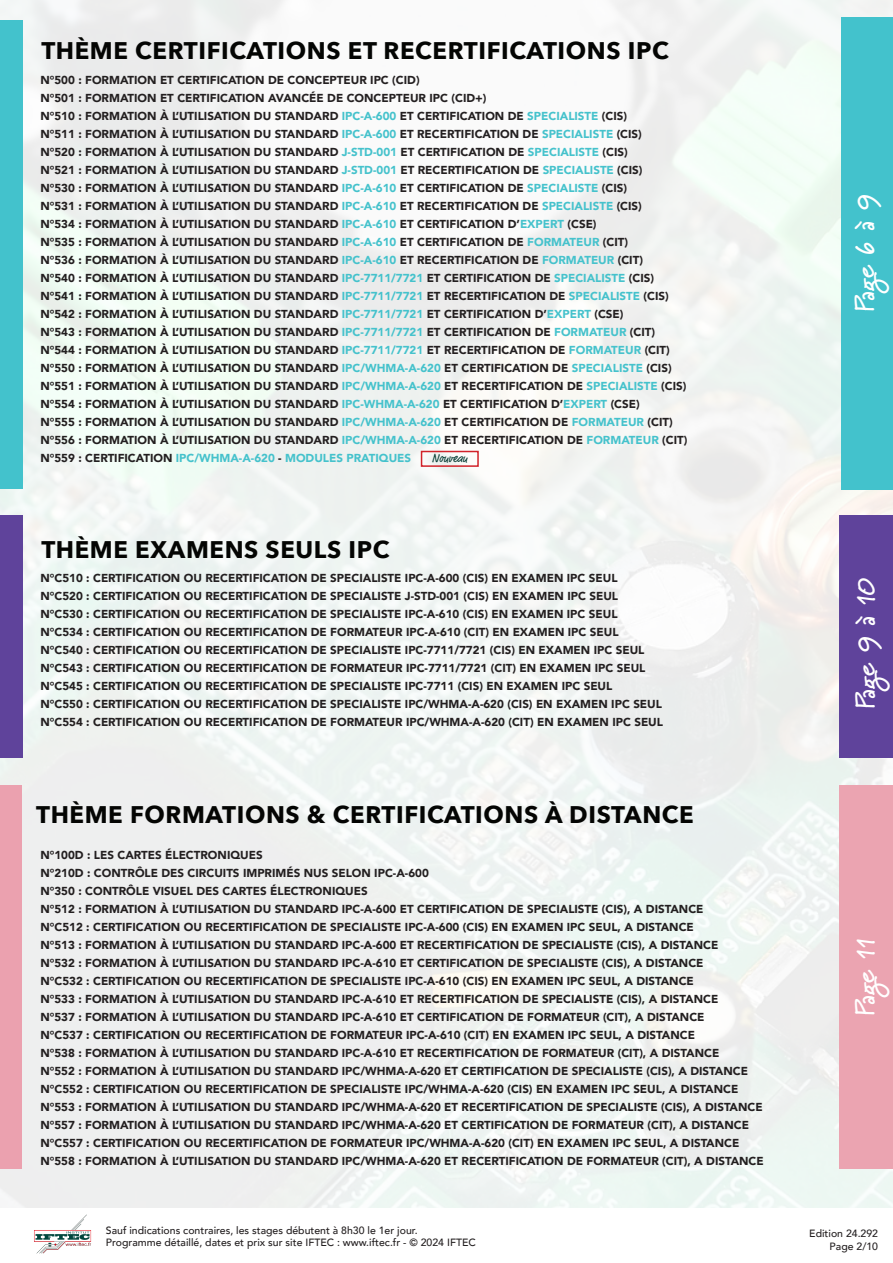
<style>
.page{position:relative;width:893px;height:1263px;background:#fff}
.page>*{position:absolute;margin:0;border:0;box-sizing:border-box;transform-origin:0 0}
.t1{font:700 27px "Marydale";color:#fff}
.t2{font:700 24px "Avenir Next";letter-spacing:.025em;color:#040503}
.t3{font:12px "Market OT";color:#053a32}
.t4{font:900 11.55px "Avenir";color:#231f20}
.t5{font:900 11.55px "Avenir";color:#45c2cc}
.t6{font:500 10.5px "Avenir";color:#231f20}
.s1{color:#45c2cc}
.s2{color:#231f20}
</style>
<div class="page">
<img style="left:0;top:0;width:893px;height:1208px">
<div style="left:0;top:20px;width:22px;height:469px;background:#43c2cc"></div>
<div style="left:841px;top:17px;width:52px;height:472px;background:#43c2cc"></div>
<div style="left:0;top:515px;width:22px;height:243px;background:#5f439b"></div>
<div style="left:839px;top:515px;width:54px;height:243px;background:#5f439b"></div>
<img style="left:34px;top:1214px;width:58px;height:40px">
<div style="left:421px;top:451px;width:58px;height:16px;border:2px solid #d1232a"></div>
<div style="left:0;top:785px;width:22px;height:383px;background:#eba1af"></div>
<div style="left:839px;top:785px;width:54px;height:383px;background:#eba4b1"></div>
<p class="t2" style="left:41px;top:30px;width:629px">THÈME CERTIFICATIONS ET RECERTIFICATIONS IPC</p>
<p class="t4" style="left:40px;top:70px;width:381px">N°500 : FORMATION ET CERTIFICATION DE CONCEPTEUR IPC (CID)</p>
<p class="t4" style="left:40px;top:88px;width:448px">N°501 : FORMATION ET CERTIFICATION AVANCÉE DE CONCEPTEUR IPC (CID+)</p>
<p class="t4" style="left:40px;top:106px;width:588px">N°510 : FORMATION À L’UTILISATION DU STANDARD <span class="s1">IPC-A-600</span> ET CERTIFICATION DE <span class="s1">SPECIALISTE</span> (CIS)</p>
<p class="t4" style="left:40px;top:124px;width:603px">N°511 : FORMATION À L’UTILISATION DU STANDARD <span class="s1">IPC-A-600</span> ET RECERTIFICATION DE <span class="s1">SPECIALISTE</span> (CIS)</p>
<p class="t4" style="left:40px;top:142px;width:589px">N°520 : FORMATION À L’UTILISATION DU STANDARD <span class="s1">J-STD-001</span> ET CERTIFICATION DE <span class="s1">SPECIALISTE</span> (CIS)</p>
<p class="t4" style="left:40px;top:160px;width:604px">N°521 : FORMATION À L’UTILISATION DU STANDARD <span class="s1">J-STD-001</span> ET RECERTIFICATION DE <span class="s1">SPECIALISTE</span> (CIS)</p>
<p class="t4" style="left:40px;top:178px;width:588px">N°530 : FORMATION À L’UTILISATION DU STANDARD <span class="s1">IPC-A-610</span> ET CERTIFICATION DE <span class="s1">SPECIALISTE</span> (CIS)</p>
<p class="t4" style="left:40px;top:196px;width:603px">N°531 : FORMATION À L’UTILISATION DU STANDARD <span class="s1">IPC-A-610</span> ET RECERTIFICATION DE <span class="s1">SPECIALISTE</span> (CIS)</p>
<p class="t4" style="left:40px;top:214px;width:558px">N°534 : FORMATION À L’UTILISATION DU STANDARD <span class="s1">IPC-A-610</span> ET CERTIFICATION D’<span class="s1">EXPERT</span> (CSE)</p>
<p class="t4" style="left:40px;top:232px;width:589px">N°535 : FORMATION À L’UTILISATION DU STANDARD <span class="s1">IPC-A-610</span> ET CERTIFICATION DE <span class="s1">FORMATEUR</span> (CIT)</p>
<p class="t4" style="left:40px;top:250px;width:604px">N°536 : FORMATION À L’UTILISATION DU STANDARD <span class="s1">IPC-A-610</span> ET RECERTIFICATION DE <span class="s1">FORMATEUR</span> (CIT)</p>
<p class="t4" style="left:40px;top:268px;width:615px">N°540 : FORMATION À L’UTILISATION DU STANDARD <span class="s1">IPC-7711/7721</span> ET CERTIFICATION DE <span class="s1">SPECIALISTE</span> (CIS)</p>
<p class="t4" style="left:40px;top:286px;width:630px">N°541 : FORMATION À L’UTILISATION DU STANDARD <span class="s1">IPC-7711/7721</span> ET RECERTIFICATION DE <span class="s1">SPECIALISTE</span> (CIS)</p>
<p class="t4" style="left:40px;top:304px;width:585px">N°542 : FORMATION À L’UTILISATION DU STANDARD <span class="s1">IPC-7711/7721</span> ET CERTIFICATION D’<span class="s1">EXPERT</span> (CSE)</p>
<p class="t4" style="left:40px;top:322px;width:616px">N°543 : FORMATION À L’UTILISATION DU STANDARD <span class="s1">IPC-7711/7721</span> ET CERTIFICATION DE <span class="s1">FORMATEUR</span> (CIT)</p>
<p class="t4" style="left:40px;top:340px;width:631px">N°544 : FORMATION À L’UTILISATION DU STANDARD <span class="s1">IPC-7711/7721</span> ET RECERTIFICATION DE <span class="s1">FORMATEUR</span> (CIT)</p>
<p class="t4" style="left:40px;top:358px;width:633px">N°550 : FORMATION À L’UTILISATION DU STANDARD <span class="s1">IPC/WHMA-A-620</span> ET CERTIFICATION DE <span class="s1">SPECIALISTE</span> (CIS)</p>
<p class="t4" style="left:40px;top:376px;width:647px">N°551 : FORMATION À L’UTILISATION DU STANDARD <span class="s1">IPC/WHMA-A-620</span> ET RECERTIFICATION DE <span class="s1">SPECIALISTE</span> (CIS)</p>
<p class="t4" style="left:40px;top:394px;width:601px">N°554 : FORMATION À L’UTILISATION DU STANDARD <span class="s1">IPC-WHMA-A-620</span> ET CERTIFICATION D’<span class="s1">EXPERT</span> (CSE)</p>
<p class="t4" style="left:40px;top:412px;width:634px">N°555 : FORMATION À L’UTILISATION DU STANDARD <span class="s1">IPC/WHMA-A-620</span> ET CERTIFICATION DE <span class="s1">FORMATEUR</span> (CIT)</p>
<p class="t4" style="left:40px;top:430px;width:648px">N°556 : FORMATION À L’UTILISATION DU STANDARD <span class="s1">IPC/WHMA-A-620</span> ET RECERTIFICATION DE <span class="s1">FORMATEUR</span> (CIT)</p>
<p class="t5" style="left:40px;top:448px;width:372px"><span class="s2">N°559 : CERTIFICATION</span> IPC/WHMA-A-620 <span class="s2">-</span> MODULES PRATIQUES</p>
<p class="t3" style="left:432px;top:451px;width:37px">Nouveau</p>
<p class="t2" style="left:41px;top:528px;width:350px">THÈME EXAMENS SEULS IPC</p>
<p class="t4" style="left:40px;top:568px;width:579px">N°C510 : CERTIFICATION OU RECERTIFICATION DE SPECIALISTE IPC-A-600 (CIS) EN EXAMEN IPC SEUL</p>
<p class="t4" style="left:40px;top:586px;width:579px">N°C520 : CERTIFICATION OU RECERTIFICATION DE SPECIALISTE J-STD-001 (CIS) EN EXAMEN IPC SEUL</p>
<p class="t4" style="left:40px;top:604px;width:579px">N°C530 : CERTIFICATION OU RECERTIFICATION DE SPECIALISTE IPC-A-610 (CIS) EN EXAMEN IPC SEUL</p>
<p class="t4" style="left:40px;top:622px;width:580px">N°C534 : CERTIFICATION OU RECERTIFICATION DE FORMATEUR IPC-A-610 (CIT) EN EXAMEN IPC SEUL</p>
<p class="t4" style="left:40px;top:640px;width:605px">N°C540 : CERTIFICATION OU RECERTIFICATION DE SPECIALISTE IPC-7711/7721 (CIS) EN EXAMEN IPC SEUL</p>
<p class="t4" style="left:40px;top:658px;width:607px">N°C543 : CERTIFICATION OU RECERTIFICATION DE FORMATEUR IPC-7711/7721 (CIT) EN EXAMEN IPC SEUL</p>
<p class="t4" style="left:40px;top:676px;width:573px">N°C545 : CERTIFICATION OU RECERTIFICATION DE SPECIALISTE IPC-7711 (CIS) EN EXAMEN IPC SEUL</p>
<p class="t4" style="left:40px;top:694px;width:623px">N°C550 : CERTIFICATION OU RECERTIFICATION DE SPECIALISTE IPC/WHMA-A-620 (CIS) EN EXAMEN IPC SEUL</p>
<p class="t4" style="left:40px;top:712px;width:624px">N°C554 : CERTIFICATION OU RECERTIFICATION DE FORMATEUR IPC/WHMA-A-620 (CIT) EN EXAMEN IPC SEUL</p>
<p class="t2" style="left:36px;top:793px;width:659px">THÈME FORMATIONS &amp; CERTIFICATIONS À DISTANCE</p>
<p class="t4" style="left:40px;top:844px;width:224px">N°100D : LES CARTES ÉLECTRONIQUES</p>
<p class="t4" style="left:40px;top:862px;width:390px">N°210D : CONTRÔLE DES CIRCUITS IMPRIMÉS NUS SELON IPC-A-600</p>
<p class="t4" style="left:40px;top:880px;width:329px">N°350 : CONTRÔLE VISUEL DES CARTES ÉLECTRONIQUES</p>
<p class="t4" style="left:40px;top:898px;width:665px">N°512 : FORMATION À L’UTILISATION DU STANDARD IPC-A-600 ET CERTIFICATION DE SPECIALISTE (CIS), A DISTANCE</p>
<p class="t4" style="left:40px;top:916px;width:655px">N°C512 : CERTIFICATION OU RECERTIFICATION DE SPECIALISTE IPC-A-600 (CIS) EN EXAMEN IPC SEUL, A DISTANCE</p>
<p class="t4" style="left:40px;top:934px;width:679px">N°513 : FORMATION À L’UTILISATION DU STANDARD IPC-A-600 ET RECERTIFICATION DE SPECIALISTE (CIS), A DISTANCE</p>
<p class="t4" style="left:40px;top:952px;width:665px">N°532 : FORMATION À L’UTILISATION DU STANDARD IPC-A-610 ET CERTIFICATION DE SPECIALISTE (CIS), A DISTANCE</p>
<p class="t4" style="left:40px;top:970px;width:655px">N°C532 : CERTIFICATION OU RECERTIFICATION DE SPECIALISTE IPC-A-610 (CIS) EN EXAMEN IPC SEUL, A DISTANCE</p>
<p class="t4" style="left:40px;top:988px;width:679px">N°533 : FORMATION À L’UTILISATION DU STANDARD IPC-A-610 ET RECERTIFICATION DE SPECIALISTE (CIS), A DISTANCE</p>
<p class="t4" style="left:40px;top:1006px;width:666px">N°537 : FORMATION À L’UTILISATION DU STANDARD IPC-A-610 ET CERTIFICATION DE FORMATEUR (CIT), A DISTANCE</p>
<p class="t4" style="left:40px;top:1024px;width:656px">N°C537 : CERTIFICATION OU RECERTIFICATION DE FORMATEUR IPC-A-610 (CIT) EN EXAMEN IPC SEUL, A DISTANCE</p>
<p class="t4" style="left:40px;top:1042px;width:680px">N°538 : FORMATION À L’UTILISATION DU STANDARD IPC-A-610 ET RECERTIFICATION DE FORMATEUR (CIT), A DISTANCE</p>
<p class="t4" style="left:40px;top:1060px;width:709px">N°552 : FORMATION À L’UTILISATION DU STANDARD IPC/WHMA-A-620 ET CERTIFICATION DE SPECIALISTE (CIS), A DISTANCE</p>
<p class="t4" style="left:40px;top:1078px;width:699px">N°C552 : CERTIFICATION OU RECERTIFICATION DE SPECIALISTE IPC/WHMA-A-620 (CIS) EN EXAMEN IPC SEUL, A DISTANCE</p>
<p class="t4" style="left:40px;top:1096px;width:724px">N°553 : FORMATION À L’UTILISATION DU STANDARD IPC/WHMA-A-620 ET RECERTIFICATION DE SPECIALISTE (CIS), A DISTANCE</p>
<p class="t4" style="left:40px;top:1114px;width:710px">N°557 : FORMATION À L’UTILISATION DU STANDARD IPC/WHMA-A-620 ET CERTIFICATION DE FORMATEUR (CIT), A DISTANCE</p>
<p class="t4" style="left:40px;top:1132px;width:700px">N°C557 : CERTIFICATION OU RECERTIFICATION DE FORMATEUR IPC/WHMA-A-620 (CIT) EN EXAMEN IPC SEUL, A DISTANCE</p>
<p class="t4" style="left:40px;top:1150px;width:725px">N°558 : FORMATION À L’UTILISATION DU STANDARD IPC/WHMA-A-620 ET RECERTIFICATION DE FORMATEUR (CIT), A DISTANCE</p>
<p class="t6" style="left:106px;top:1221px;width:313px">Sauf indications contraires, les stages débutent à 8h30 le 1er jour.</p>
<p class="t6" style="left:106px;top:1233px;width:371px">Programme détaillé, dates et prix sur site IFTEC : www.iftec.fr - © 2024 IFTEC</p>
<p class="t1" style="left:849px;top:312px;width:119px;rotate:-90deg">Page 6 à 9</p>
<p class="t1" style="left:850px;top:709px;width:133px;rotate:-90deg">Page 9 à 10</p>
<p class="t1" style="left:849px;top:1016px;width:80px;rotate:-90deg">Page 11</p>
<p class="t6" style="left:809px;top:1225px;width:70px">Edition 24.292</p>
<p class="t6" style="left:830px;top:1237px;width:50px">Page 2/10</p>
</div>
